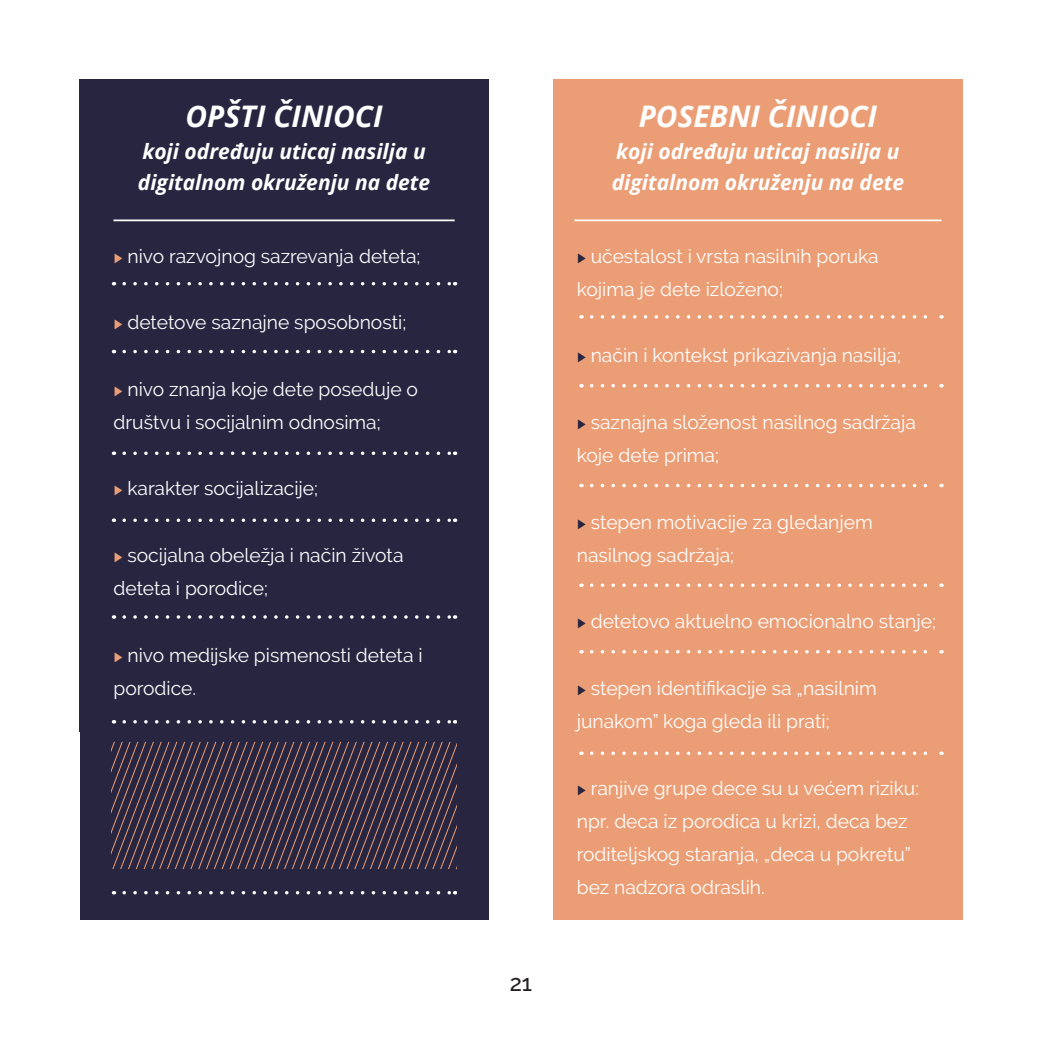
<style>
.page{position:relative;width:1042px;height:1042px;background:#fff}
.page>*{position:absolute;margin:0;border:0;box-sizing:border-box;transform-origin:0 0}
.t1{font:italic 700 29.75px "Open Sans";color:#fff}
.t2{font:500 22.75px "Raleway";color:#231f20}
.t3{font:italic 700 21px/31.5px "Open Sans";color:#fff}
.t4{font:19.25px/33.2px "Raleway";color:#fff}
.s1{font-family:"Cera PRO";font-weight:900;font-size:14px;color:#eb9e75}
.s2{font-family:"Cera PRO";font-weight:900;font-size:14px;color:#282541}
</style>
<div class="page">
<div style="left:79px;top:79px;width:410px;height:840px;background:#282541"></div>
<div style="left:553px;top:79px;width:409px;height:840px;background:#eb9e75"></div>
<hr style="left:113px;top:219px;width:342px;height:2px;background:#fff">
<hr style="left:574px;top:219px;width:367px;height:2px;background:#fff">
<svg style="left:124px;top:282px;width:325px;height:3px"></svg>
<svg style="left:124px;top:350px;width:325px;height:3px"></svg>
<svg style="left:591px;top:315px;width:336px;height:4px"></svg>
<svg style="left:591px;top:384px;width:336px;height:3px"></svg>
<svg style="left:591px;top:484px;width:336px;height:3px"></svg>
<svg style="left:591px;top:583px;width:336px;height:4px"></svg>
<svg style="left:591px;top:650px;width:336px;height:3px"></svg>
<svg style="left:591px;top:751px;width:336px;height:4px"></svg>
<svg style="left:124px;top:451px;width:325px;height:4px"></svg>
<svg style="left:124px;top:518px;width:325px;height:4px"></svg>
<svg style="left:124px;top:615px;width:325px;height:4px"></svg>
<svg style="left:124px;top:720px;width:325px;height:3px"></svg>
<svg style="left:124px;top:891px;width:325px;height:3px"></svg>
<svg style="left:111px;top:741px;width:346px;height:129px"></svg>
<h1 class="t1" style="left:185px;top:95px;width:199px">OPŠTI ČINIOCI</h1>
<p class="t3" style="left:138px;top:135px;width:294px">koji određuju uticaj nasilja u digitalnom okruženju na dete</p>
<p class="t4" style="left:113px;top:239px;width:308px"><span class="s1">▶</span> nivo razvojnog sazrevanja deteta;</p>
<p class="t4" style="left:113px;top:306px;width:294px"><span class="s1">▶</span> detetove saznajne sposobnosti;</p>
<p class="t4" style="left:113px;top:372px;width:306px"><span class="s1">▶</span> nivo znanja koje dete poseduje o društvu i socijalnim odnosima;</p>
<p class="t4" style="left:113px;top:472px;width:206px"><span class="s1">▶</span> karakter socijalizacije;</p>
<p class="t4" style="left:113px;top:538px;width:291px"><span class="s1">▶</span> socijalna obeležja i način života deteta i porodice;</p>
<p class="t4" style="left:113px;top:638px;width:311px"><span class="s1">▶</span> nivo medijske pismenosti deteta i porodice.</p>
<p class="t2" style="left:510px;top:969px;width:24px">21</p>
<h1 class="t1" style="left:639px;top:95px;width:240px">POSEBNI ČINIOCI</h1>
<p class="t3" style="left:612px;top:135px;width:294px">koji određuju uticaj nasilja u digitalnom okruženju na dete</p>
<p class="t4" style="left:577px;top:239px;width:303px"><span class="s2">▶</span> učestalost i vrsta nasilnih poruka kojima je dete izloženo;</p>
<p class="t4" style="left:577px;top:339px;width:326px"><span class="s2">▶</span> način i kontekst prikazivanja nasilja;</p>
<p class="t4" style="left:577px;top:405px;width:341px"><span class="s2">▶</span> saznajna složenost nasilnog sadržaja koje dete prima;</p>
<p class="t4" style="left:577px;top:505px;width:297px"><span class="s2">▶</span> stepen motivacije za gledanjem nasilnog sadržaja;</p>
<p class="t4" style="left:577px;top:605px;width:361px"><span class="s2">▶</span> detetovo aktuelno emocionalno stanje;</p>
<p class="t4" style="left:577px;top:671px;width:301px"><span class="s2">▶</span> stepen identifikacije sa „nasilnim junakom” koga gleda ili prati;</p>
<p class="t4" style="left:577px;top:771px;width:344px"><span class="s2">▶</span> ranjive grupe dece su u većem riziku: npr. deca iz porodica u krizi, deca bez roditeljskog staranja, „deca u pokretu” bez nadzora odraslih.</p>
</div>
